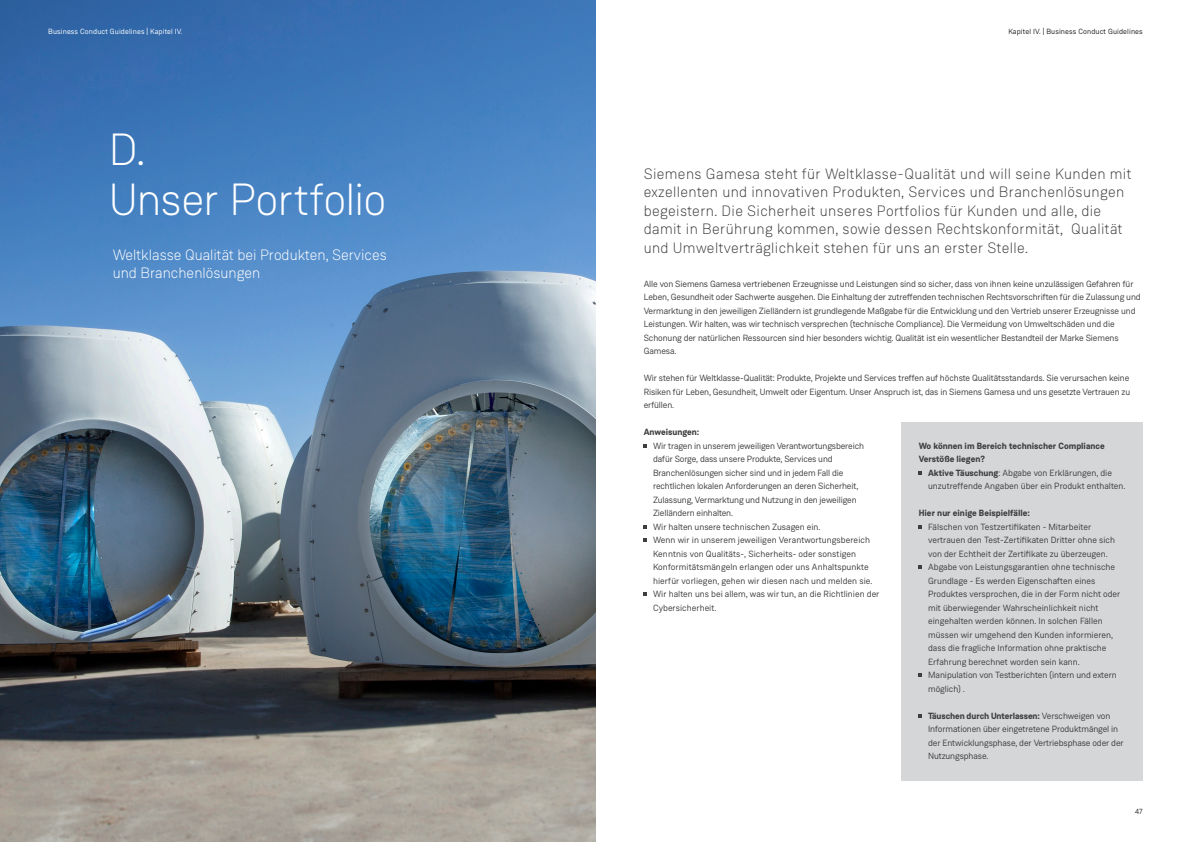
<style>
.page{position:relative;width:1191px;height:842px;background:#fff}
.page>*{position:absolute;margin:0;border:0;box-sizing:border-box;transform-origin:0 0}
.Headline_01_45_49_5{font:300 45px/49.5px "Weissenhof Grotesk";letter-spacing:-.02em;color:#fff}
.Intro_Subline__insid{font:300 15px/18.5px "Weissenhof Grotesk";letter-spacing:.025em;color:#3e3e3f}
.Intro_Subline__insid-2{font:300 15px/18.5px "Weissenhof Grotesk";color:#fff}
.Body_copy__9_13_5{font:9px/13.5px "Weissenhof Grotesk";letter-spacing:-.01em;color:#3e3e3f}
.Body_copy__9_13_5-2{font:700 9px/13.5px "Weissenhof Grotesk";color:#3e3e3f}
._00__Header__footer{font:7.5px "Weissenhof Grotesk";letter-spacing:.015em;color:#231f20}
._00__Header__footer-2{font:7.5px "Weissenhof Grotesk";letter-spacing:.015em;color:#fff}
.s1{font-weight:700}
</style>
<div class="page">
<img style="left:0;top:0;width:595px;height:842px">
<svg style="left:643px;top:444px;width:4px;height:3px"></svg>
<svg style="left:643px;top:525px;width:4px;height:3px"></svg>
<svg style="left:643px;top:539px;width:4px;height:3px"></svg>
<svg style="left:643px;top:593px;width:4px;height:3px"></svg>
<div style="left:901px;top:422px;width:241px;height:359px;background:#d5d6d8"></div>
<svg style="left:918px;top:471px;width:4px;height:3px"></svg>
<svg style="left:918px;top:525px;width:4px;height:3px"></svg>
<svg style="left:918px;top:566px;width:4px;height:3px"></svg>
<svg style="left:918px;top:674px;width:4px;height:3px"></svg>
<svg style="left:918px;top:714px;width:4px;height:3px"></svg>
<p class="_00__Header__footer-2" style="left:48px;top:27px;width:136px">Business Conduct Guidelines | Kapitel IV.</p>
<p class="_00__Header__footer" style="left:1008px;top:27px;width:136px">Kapitel IV. | Business Conduct Guidelines</p>
<p class="Headline_01_45_49_5" style="left:109px;top:125px;width:279px">D.<br>Unser Portfolio</p>
<p class="Intro_Subline__insid-2" style="left:113px;top:245px;width:276px">Weltklasse Qualität bei Produkten, Services und Branchenlösungen</p>
<p class="Intro_Subline__insid" style="left:643px;top:164px;width:489px">Siemens Gamesa steht für Weltklasse-Qualität und will seine Kunden mit exzellenten und innovativen Produkten, Services und Branchenlösungen begeistern. Die Sicherheit unseres Portfolios für Kunden und alle, die damit in Berührung kommen, sowie dessen Rechtskonformität, Qualität und Umweltverträglichkeit stehen für uns an erster Stelle.</p>
<p class="Body_copy__9_13_5" style="left:643px;top:277px;width:498px">Alle von Siemens Gamesa vertriebenen Erzeugnisse und Leistungen sind so sicher, dass von ihnen keine unzulässigen Gefahren für Leben, Gesundheit oder Sachwerte ausgehen. Die Einhaltung der zutreffenden technischen Rechtsvorschriften für die Zulassung und Vermarktung in den jeweiligen Zielländern ist grundlegende Maßgabe für die Entwicklung und den Vertrieb unserer Erzeugnisse und Leistungen. Wir halten, was wir technisch versprechen (technische Compliance). Die Vermeidung von Umweltschäden und die Schonung der natürlichen Ressourcen sind hier besonders wichtig. Qualität ist ein wesentlicher Bestandteil der Marke Siemens Gamesa.</p>
<p class="Body_copy__9_13_5" style="left:643px;top:371px;width:488px;text-align:justify">Wir stehen für Weltklasse-Qualität: Produkte, Projekte und Services treffen auf höchste Qualitätsstandards. Sie verursachen keine Risiken für Leben, Gesundheit, Umwelt oder Eigentum. Unser Anspruch ist, das in Siemens Gamesa und uns gesetzte Vertrauen zu erfüllen.</p>
<p class="Body_copy__9_13_5-2" style="left:918px;top:439px;width:187px">Wo können im Bereich technischer Compliance<br>Verstöße liegen?</p>
<p class="Body_copy__9_13_5" style="left:928px;top:466px;width:199px"><span class="s1">Aktive Täuschung</span>: Abgabe von Erklärungen, die unzutreffende Angaben über ein Produkt enthalten.</p>
<p class="Body_copy__9_13_5-2" style="left:918px;top:507px;width:113px">Hier nur einige Beispielfälle:</p>
<p class="Body_copy__9_13_5" style="left:928px;top:520px;width:188px">Fälschen von Testzertifikaten - Mitarbeiter vertrauen den Test-Zertifikaten Dritter ohne sich von der Echtheit der Zertifikate zu überzeugen.</p>
<p class="Body_copy__9_13_5" style="left:928px;top:560px;width:194px">Abgabe von Leistungsgarantien ohne technische Grundlage - Es werden Eigenschaften eines Produktes versprochen, die in der Form nicht oder mit überwiegender Wahrscheinlichkeit nicht eingehalten werden können. In solchen Fällen müssen wir umgehend den Kunden informieren, dass die fragliche Information ohne praktische Erfahrung berechnet worden sein kann.</p>
<p class="Body_copy__9_13_5" style="left:928px;top:668px;width:190px">Manipulation von Testberichten (intern und extern möglich) .</p>
<p class="Body_copy__9_13_5" style="left:928px;top:709px;width:197px"><span class="s1">Täuschen durch Unterlassen:</span> Verschweigen von Informationen über eingetretene Produktmängel in der Entwicklungsphase, der Vertriebsphase oder der Nutzungsphase.</p>
<p class="Body_copy__9_13_5-2" style="left:643px;top:426px;width:57px">Anweisungen:</p>
<p class="Body_copy__9_13_5" style="left:653px;top:439px;width:212px">Wir tragen in unserem jeweiligen Verantwortungsbereich dafür Sorge, dass unsere Produkte, Services und Branchenlösungen sicher sind und in jedem Fall die rechtlichen lokalen Anforderungen an deren Sicherheit, Zulassung, Vermarktung und Nutzung in den jeweiligen Zielländern einhalten.</p>
<p class="Body_copy__9_13_5" style="left:653px;top:520px;width:169px">Wir halten unsere technischen Zusagen ein.</p>
<p class="Body_copy__9_13_5" style="left:653px;top:533px;width:221px">Wenn wir in unserem jeweiligen Verantwortungsbereich Kenntnis von Qualitäts-, Sicherheits- oder sonstigen Konformitätsmängeln erlangen oder uns Anhaltspunkte hierfür vorliegen, gehen wir diesen nach und melden sie.</p>
<p class="Body_copy__9_13_5" style="left:653px;top:587px;width:228px">Wir halten uns bei allem, was wir tun, an die Richtlinien der<br>Cybersicherheit.</p>
<p class="_00__Header__footer" style="left:1135px;top:806px;width:9px">47</p>
</div>
